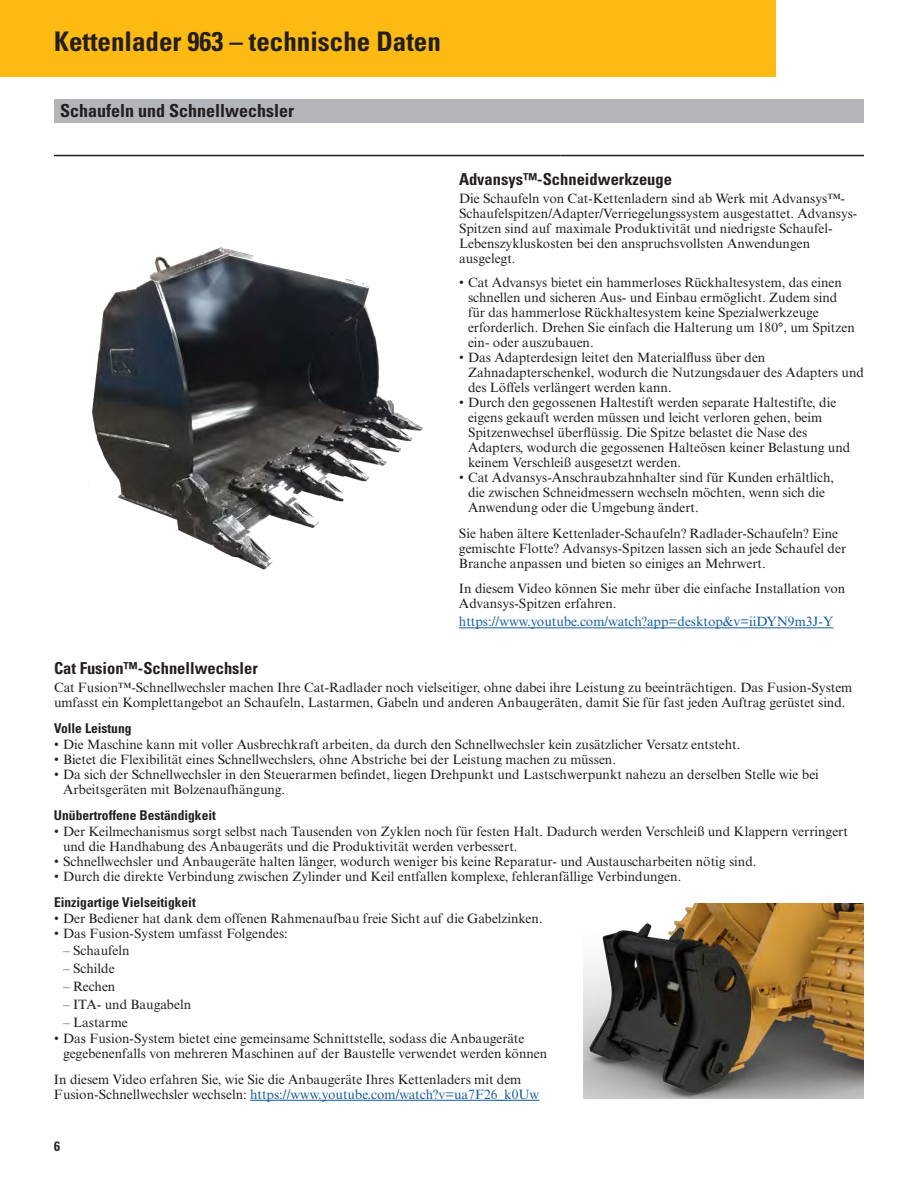
<style>
.page{position:relative;width:918px;height:1188px;background:#fff}
.page>*{position:absolute;margin:0;border:0;box-sizing:border-box;transform-origin:0 0}
.TechSpecrightPageHeading{font:700 condensed 27px "Univers LT Std";color:#231f20}
.MH{font:700 condensed 18px "Univers LT Std";color:#231f20}
.CH1-left{font:700 condensed 16.5px "Univers LT Std";color:#231f20}
.CC1{font:13.5px/15px "Times New Roman MT Std";color:#231f20}
.CH1-left-2{font:700 condensed 13.5px "Univers LT Std";color:#231f20}
.CC1-2{font:13.5px "Times New Roman MT Std";color:#175d9e}
.s1{color:#175d9e}
</style>
<div class="page">
<div style="left:0;top:0;width:776px;height:76px;background:#fcba13"></div>
<div style="left:54px;top:99px;width:810px;height:24px;background:#b4b5b8"></div>
<hr style="left:54px;top:155px;width:405px;height:1px;background:#231f20">
<hr style="left:459px;top:155px;width:101px;height:1px;background:#231f20">
<hr style="left:560px;top:155px;width:304px;height:1px;background:#231f20">
<img style="left:88px;top:247px;width:335px;height:323px">
<hr style="left:459px;top:627px;width:374px;height:1px;background:#175d9e">
<hr style="left:250px;top:1100px;width:289px;height:1px;background:#175d9e">
<img style="left:584px;top:904px;width:280px;height:195px">
<p class="TechSpecrightPageHeading" style="left:54px;top:25px;width:388px">Kettenlader 963 – technische Daten</p>
<p class="MH" style="left:60px;top:99px;width:236px">Schaufeln und Schnellwechsler</p>
<p class="CH1-left" style="left:459px;top:169px;width:215px">Advansys™-Schneidwerkzeuge</p>
<p class="CC1" style="left:459px;top:191px;width:400px">Die Schaufeln von Cat-Kettenladern sind ab Werk mit Advansys™- Schaufelspitzen/Adapter/Verriegelungssystem ausgestattet. Advansys-Spitzen sind auf maximale Produktivität und niedrigste Schaufel-Lebenszykluskosten bei den anspruchsvollsten Anwendungen ausgelegt.</p>
<p class="CC1" style="left:468px;top:275px;width:388px;text-indent:-9px">• Cat Advansys bietet ein hammerloses Rückhaltesystem, das einen schnellen und sicheren Aus- und Einbau ermöglicht. Zudem sind für das hammerlose Rückhaltesystem keine Spezialwerkzeuge erforderlich. Drehen Sie einfach die Halterung um 180°, um Spitzen ein- oder auszubauen.</p>
<p class="CC1" style="left:468px;top:350px;width:397px;text-indent:-9px">• Das Adapterdesign leitet den Materialfluss über den<br>Zahnadapterschenkel, wodurch die Nutzungsdauer des Adapters und des Löffels verlängert werden kann.</p>
<p class="CC1" style="left:468px;top:395px;width:384px;text-indent:-9px">• Durch den gegossenen Haltestift werden separate Haltestifte, die eigens gekauft werden müssen und leicht verloren gehen, beim Spitzenwechsel überflüssig. Die Spitze belastet die Nase des Adapters, wodurch die gegossenen Halteösen keiner Belastung und keinem Verschleiß ausgesetzt werden.</p>
<p class="CC1" style="left:468px;top:470px;width:368px;text-indent:-9px">• Cat Advansys-Anschraubzahnhalter sind für Kunden erhältlich, die zwischen Schneidmessern wechseln möchten, wenn sich die<br>Anwendung oder die Umgebung ändert.</p>
<p class="CC1" style="left:459px;top:526px;width:389px">Sie haben ältere Kettenlader-Schaufeln? Radlader-Schaufeln? Eine gemischte Flotte? Advansys-Spitzen lassen sich an jede Schaufel der<br>Branche anpassen und bieten so einiges an Mehrwert.</p>
<p class="CC1" style="left:459px;top:581px;width:388px">In diesem Video können Sie mehr über die einfache Installation von<br>Advansys-Spitzen erfahren.</p>
<p class="CC1-2" style="left:459px;top:614px;width:376px">https://www.youtube.com/watch?app=desktop&amp;v=iiDYN9m3J-Y</p>
<p class="CH1-left" style="left:54px;top:658px;width:205px">Cat Fusion™-Schnellwechsler</p>
<p class="CC1" style="left:54px;top:680px;width:800px">Cat Fusion™-Schnellwechsler machen Ihre Cat-Radlader noch vielseitiger, ohne dabei ihre Leistung zu beeinträchtigen. Das Fusion-System umfasst ein Komplettangebot an Schaufeln, Lastarmen, Gabeln und anderen Anbaugeräten, damit Sie für fast jeden Auftrag gerüstet sind.</p>
<p class="CH1-left-2" style="left:54px;top:720px;width:79px">Volle Leistung</p>
<p class="CC1" style="left:54px;top:737px;width:688px">• Die Maschine kann mit voller Ausbrechkraft arbeiten, da durch den Schnellwechsler kein zusätzlicher Versatz entsteht.</p>
<p class="CC1" style="left:54px;top:752px;width:564px">• Bietet die Flexibilität eines Schnellwechslers, ohne Abstriche bei der Leistung machen zu müssen.</p>
<p class="CC1" style="left:63px;top:767px;width:757px;text-indent:-9px">• Da sich der Schnellwechsler in den Steuerarmen befindet, liegen Drehpunkt und Lastschwerpunkt nahezu an derselben Stelle wie bei<br>Arbeitsgeräten mit Bolzenaufhängung.</p>
<p class="CH1-left-2" style="left:54px;top:807px;width:163px">Unübertroffene Beständigkeit</p>
<p class="CC1" style="left:63px;top:824px;width:787px;text-indent:-9px">• Der Keilmechanismus sorgt selbst nach Tausenden von Zyklen noch für festen Halt. Dadurch werden Verschleiß und Klappern verringert und die Handhabung des Anbaugeräts und die Produktivität werden verbessert.</p>
<p class="CC1" style="left:54px;top:854px;width:704px">• Schnellwechsler und Anbaugeräte halten länger, wodurch weniger bis keine Reparatur- und Austauscharbeiten nötig sind.</p>
<p class="CC1" style="left:54px;top:869px;width:629px">• Durch die direkte Verbindung zwischen Zylinder und Keil entfallen komplexe, fehleranfällige Verbindungen.</p>
<p class="CH1-left-2" style="left:54px;top:894px;width:143px">Einzigartige Vielseitigkeit</p>
<p class="CC1" style="left:54px;top:911px;width:490px">• Der Bediener hat dank dem offenen Rahmenaufbau freie Sicht auf die Gabelzinken.</p>
<p class="CC1" style="left:54px;top:926px;width:235px">• Das Fusion-System umfasst Folgendes:</p>
<p class="CC1" style="left:63px;top:943px;width:68px">– Schaufeln</p>
<p class="CC1" style="left:63px;top:961px;width:53px">– Schilde</p>
<p class="CC1" style="left:63px;top:979px;width:54px">– Rechen</p>
<p class="CC1" style="left:63px;top:997px;width:130px">– ITA- und Baugabeln</p>
<p class="CC1" style="left:63px;top:1015px;width:66px">– Lastarme</p>
<p class="CC1" style="left:63px;top:1031px;width:486px;text-indent:-9px">• Das Fusion-System bietet eine gemeinsame Schnittstelle, sodass die Anbaugeräte gegebenenfalls von mehreren Maschinen auf der Baustelle verwendet werden können</p>
<p class="CC1" style="left:54px;top:1072px;width:487px">In diesem Video erfahren Sie, wie Sie die Anbaugeräte Ihres Kettenladers mit dem<br>Fusion-Schnellwechsler wechseln: <span class="s1">https://www.youtube.com/watch?v=ua7F26_k0Uw</span></p>
<p class="CH1-left-2" style="left:54px;top:1138px;width:7px">6</p>
</div>
